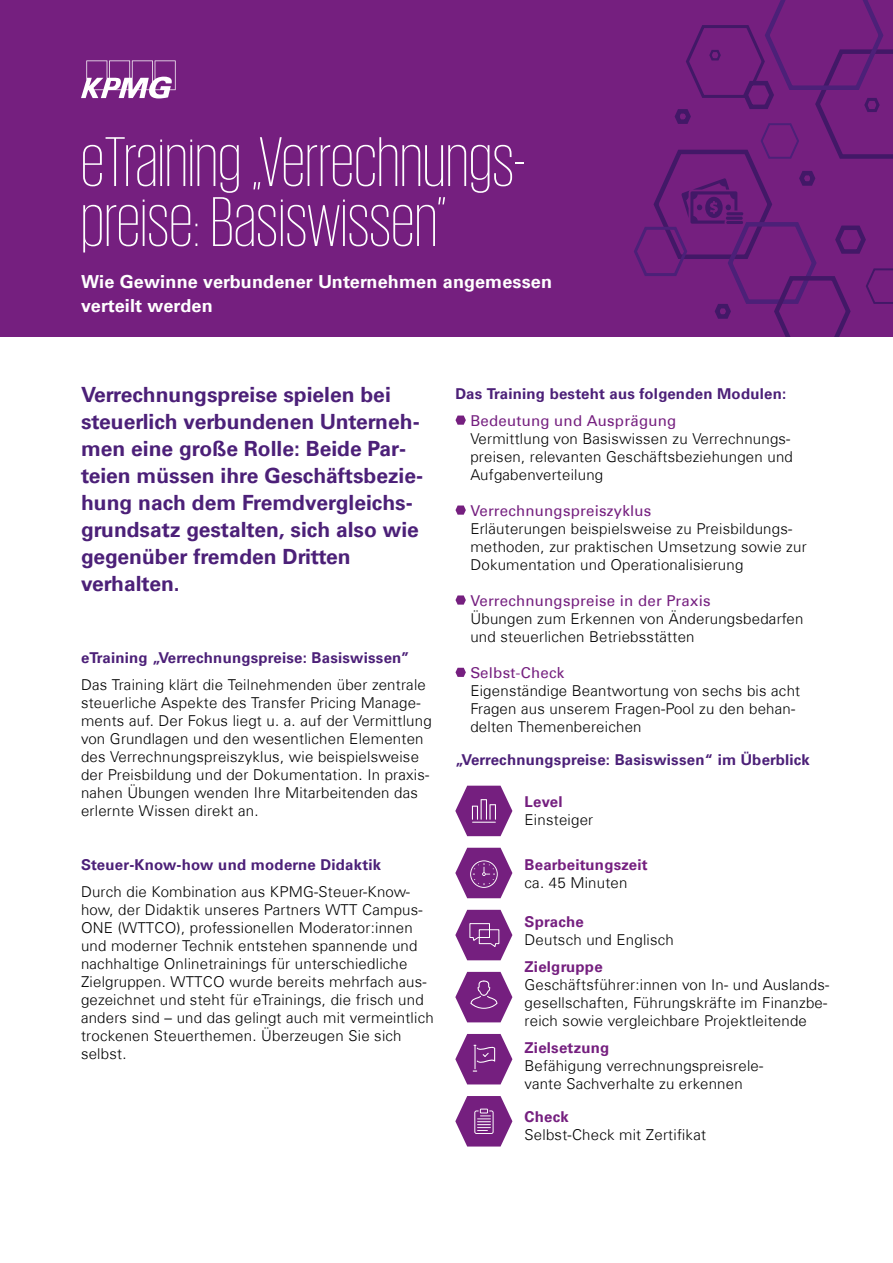
<style>
.page{position:relative;width:893px;height:1263px;background:#fff}
.page>*{position:absolute;margin:0;border:0;box-sizing:border-box;transform-origin:0 0}
.t1{font:200 72px/60px "KPMG";letter-spacing:.01em;color:#fff}
.t2{font:700 21px/27px "Universfor KPMG";color:#4c2078}
.t3{font:700 18px/24px "Universfor KPMG";letter-spacing:.01em;color:#fff}
.t4{font:300 15px/18px "Universfor KPMG";letter-spacing:.015em;color:#000}
.t5{font:700 15px "Universfor KPMG";letter-spacing:.015em;color:#4c2078}
.t6{font:15px "Universfor KPMG";letter-spacing:.015em;color:#751f7f}
.t7{font:700 15px "Universfor KPMG";letter-spacing:.015em;color:#751f7f}
</style>
<div class="page">
<div style="left:0;top:0;width:893px;height:338px;background:#751f7f"></div>
<svg style="left:81px;top:60px;width:95px;height:38px"></svg>
<svg style="left:455px;top:847px;width:58px;height:52px"></svg>
<svg style="left:455px;top:971px;width:58px;height:52px"></svg>
<svg style="left:455px;top:1034px;width:58px;height:51px"></svg>
<svg style="left:455px;top:1096px;width:58px;height:51px"></svg>
<svg style="left:455px;top:785px;width:58px;height:52px"></svg>
<svg style="left:455px;top:416px;width:11px;height:9px"></svg>
<svg style="left:455px;top:505px;width:11px;height:10px"></svg>
<svg style="left:455px;top:595px;width:11px;height:10px"></svg>
<svg style="left:455px;top:668px;width:11px;height:9px"></svg>
<svg style="left:632px;top:0;width:261px;height:338px"></svg>
<hr style="left:726px;top:212px;width:17px;height:3px;background:#421867">
<hr style="left:726px;top:217px;width:17px;height:3px;background:#421867">
<hr style="left:726px;top:221px;width:17px;height:3px;background:#421867">
<svg style="left:455px;top:909px;width:58px;height:52px"></svg>
<h1 class="t1" style="left:81px;top:130px;width:446px">eTraining „Verrechnungs&shy;preise: Basiswissen”</h1>
<p class="t3" style="left:81px;top:270px;width:473px">Wie Gewinne verbundener Unternehmen angemessen verteilt werden</p>
<p class="t2" style="left:81px;top:381px;width:344px">Verrechnungspreise spielen bei steuerlich verbundenen Unterneh&shy;men eine große Rolle: Beide Par&shy;teien müssen ihre Geschäftsbezie&shy;hung nach dem Fremdvergleichs&shy;grundsatz gestalten, sich also wie gegenüber fremden Dritten verhalten.</p>
<p class="t5" style="left:81px;top:649px;width:330px">eTraining „Verrechnungspreise: Basiswissen”</p>
<p class="t4" style="left:81px;top:676px;width:352px">Das Training klärt die Teilnehmenden über zentrale steuerliche Aspekte des Transfer Pricing Manage&shy;ments auf. Der Fokus liegt u. a. auf der Vermittlung von Grundlagen und den wesentlichen Elementen des Verrechnungspreiszyklus, wie beispielsweise der Preisbildung und der Dokumentation. In praxis&shy;nahen Übungen wenden Ihre Mitarbeitenden das erlernte Wissen direkt an.</p>
<p class="t5" style="left:81px;top:856px;width:302px">Steuer-Know-how und moderne Didaktik</p>
<p class="t4" style="left:81px;top:883px;width:354px">Durch die Kombination aus KPMG-Steuer-Know&shy;how, der Didaktik unseres Partners WTT Campus-ONE (WTTCO), professionellen Moderator:innen und moderner Technik entstehen spannende und nachhaltige Onlinetrainings für unterschiedliche Zielgruppen. WTTCO wurde bereits mehrfach aus&shy;gezeichnet und steht für eTrainings, die frisch und anders sind – und das gelingt auch mit vermeintlich trockenen Steuerthemen. Überzeugen Sie sich selbst.</p>
<p class="t5" style="left:455px;top:385px;width:332px">Das Training besteht aus folgenden Modulen:</p>
<p class="t6" style="left:470px;top:412px;width:207px">Bedeutung und Ausprägung</p>
<p class="t4" style="left:470px;top:430px;width:324px">Vermittlung von Basiswissen zu Verrechnungs&shy;preisen, relevanten Geschäftsbeziehungen und<br>Aufgabenverteilung</p>
<p class="t6" style="left:470px;top:502px;width:182px">Verrechnungspreiszyklus</p>
<p class="t4" style="left:470px;top:520px;width:338px">Erläuterungen beispielsweise zu Preisbildungs&shy;methoden, zur praktischen Umsetzung sowie zur<br>Dokumentation und Operationalisierung</p>
<p class="t6" style="left:470px;top:592px;width:242px">Verrechnungspreise in der Praxis</p>
<p class="t4" style="left:470px;top:610px;width:334px">Übungen zum Erkennen von Änderungsbedarfen und steuerlichen Betriebsstätten</p>
<p class="t6" style="left:470px;top:664px;width:95px">Selbst-Check</p>
<p class="t4" style="left:470px;top:682px;width:331px">Eigenständige Beantwortung von sechs bis acht<br>Fragen aus unserem Fragen-Pool zu den behan&shy;delten Themenbereichen</p>
<p class="t5" style="left:455px;top:751px;width:356px">„Verrechnungspreise: Basiswissen“ im Überblick</p>
<p class="t7" style="left:525px;top:793px;width:40px">Level</p>
<p class="t4" style="left:525px;top:811px;width:70px">Einsteiger</p>
<p class="t7" style="left:525px;top:856px;width:125px">Bearbeitungszeit</p>
<p class="t4" style="left:525px;top:874px;width:104px">ca. 45 Minuten</p>
<p class="t7" style="left:525px;top:913px;width:61px">Sprache</p>
<p class="t4" style="left:525px;top:931px;width:151px">Deutsch und Englisch</p>
<p class="t7" style="left:525px;top:958px;width:80px">Zielgruppe</p>
<p class="t4" style="left:525px;top:976px;width:306px">Geschäftsführer:innen von In- und Auslands&shy;gesellschaften, Führungskräfte im Finanzbe&shy;reich sowie vergleichbare Projektleitende</p>
<p class="t7" style="left:525px;top:1039px;width:86px">Zielsetzung</p>
<p class="t4" style="left:525px;top:1057px;width:240px">Befähigung verrechnungspreisrele&shy;vante Sachverhalte zu erkennen</p>
<p class="t7" style="left:525px;top:1108px;width:46px">Check</p>
<p class="t4" style="left:525px;top:1126px;width:183px">Selbst-Check mit Zertifikat</p>
</div>
